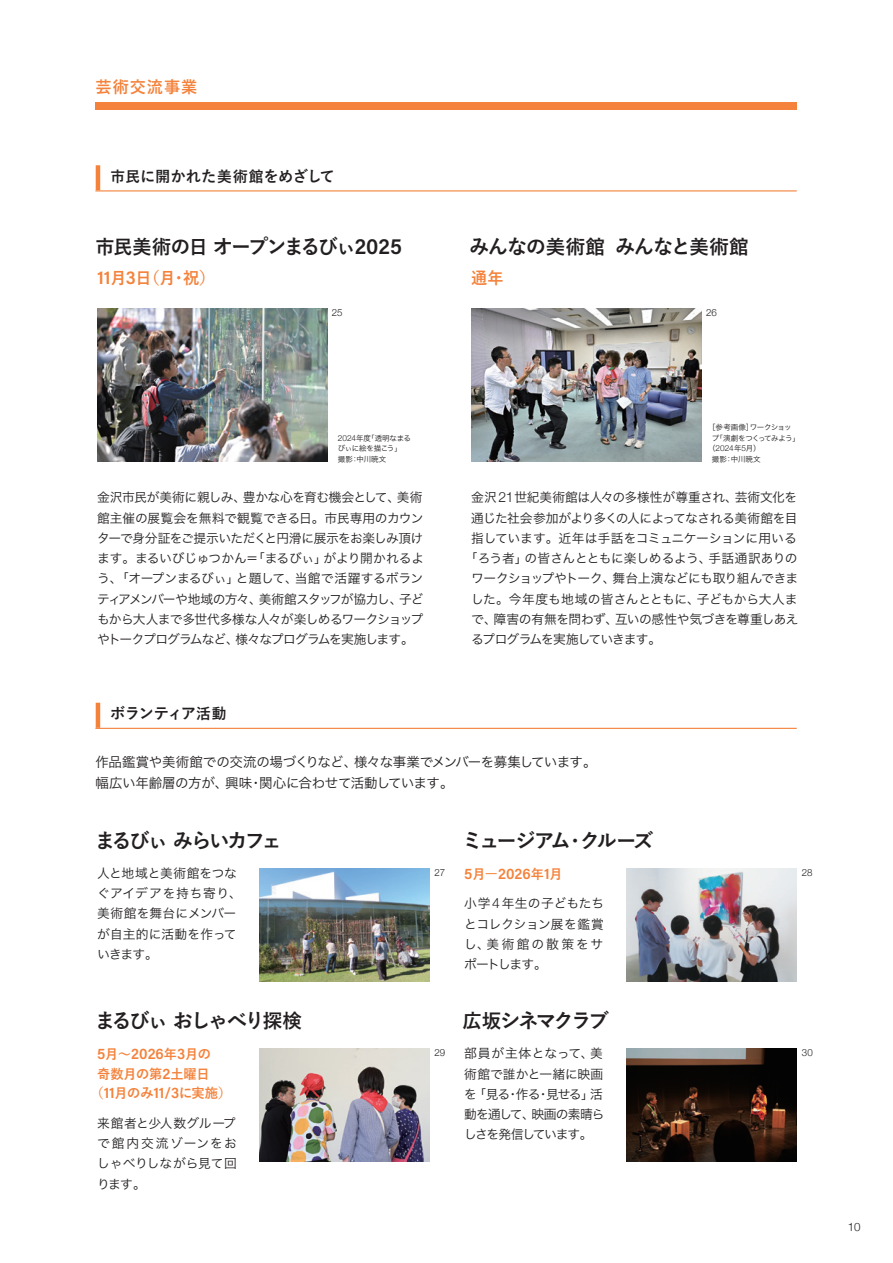
<style>
.page{position:relative;width:893px;height:1263px;background:#fff}
.page>*{position:absolute;margin:0;border:0;box-sizing:border-box;transform-origin:0 0}
.t1{font:700 20.25px "Yu Go";letter-spacing:-.11em;color:#231f20}
.t2{font:700 20.25px "Yu Go";letter-spacing:-.075em;color:#231f20}
.t3{font:700 20.25px "Yu Go";letter-spacing:-.155em;color:#231f20}
.t4{font:700 16.5px "Yu Go";letter-spacing:.06em;color:#f4823b}
.t5{font:700 15.6px "Yu Go";letter-spacing:-.04em;color:#231f20}
.t6{font:600 15.45px "Acumin Pro";color:#f4823b;scale:.95 1}
.t7{font:13.5px/21px "Hira Kaku Pro W3";letter-spacing:-.025em;color:#231f20}
.t8{font:700 13.5px "Yu Go";letter-spacing:-.005em;color:#f4823b}
.t9{font:12.75px/20.2px "Hira Kaku Pro W3";letter-spacing:-.03em;color:#231f20;text-align:justify}
.t10{font:12.75px/20.2px "Hira Kaku Pro W3";letter-spacing:-.055em;color:#231f20}
.t11{font:12.75px/20.2px "Hira Kaku Pro W3";color:#231f20}
.t12{font:12.75px "Hira Kaku Pro W3";letter-spacing:-.05em;color:#231f20}
.t13{font:12.75px "Hira Kaku Pro W3";letter-spacing:-.065em;color:#231f20}
.t14{font:300 11.55px "Helvetica Neue";color:#231f20}
.t15{font:300 9.9px "Helvetica Neue";color:#231f20}
.t16{font:300 8.25px "Helvetica Neue";color:#231f20}
.t17{font:7.5px/10.5px "Hira Kaku Pro W3";letter-spacing:-.035em;color:#231f20}
.t18{font:7.5px/10.5px "Hira Kaku Pro W3";letter-spacing:-.06em;color:#231f20}
.s1{font-size:15px}
.s2{font-size:19.5px}
.s3{font-family:"Acumin Pro";font-weight:600;font-size:22.2px}
.s4{font-family:"Acumin Pro";font-weight:600;font-size:18.75px}
.s5{font-family:"Helvetica Neue";font-weight:300;font-size:8.25px}
.s6{font-family:"Hira Kaku Pro W3";font-weight:400;font-size:7.5px}
.s7{font-family:"Helvetica Neue";font-weight:300;font-size:14.1px}
.s8{font-family:"Yu Go";font-weight:700;font-size:13.5px}
.s9{font-family:"Yu Go";font-weight:700;font-size:14.1px}
.s10{font-size:14.1px}
.s11{font-family:"Acumin Pro";font-weight:600;font-size:15.45px}
.s12{font-family:"Koz Go Pr 6 N";font-weight:400;font-size:13.5px}
</style>
<div class="page">
<div style="left:95px;top:102px;width:702px;height:8px;background:#f4823b"></div>
<img style="left:472px;top:308px;width:229px;height:154px">
<img style="left:97px;top:308px;width:230px;height:154px">
<img style="left:259px;top:868px;width:171px;height:113px">
<img style="left:627px;top:868px;width:170px;height:113px">
<img style="left:259px;top:1048px;width:171px;height:114px">
<img style="left:627px;top:1048px;width:170px;height:114px">
<hr style="left:96px;top:165px;width:4px;height:25px;background:#f4823b">
<hr style="left:95px;top:190px;width:702px;height:1px;background:#f4823b">
<hr style="left:96px;top:703px;width:4px;height:25px;background:#f4823b">
<hr style="left:95px;top:728px;width:702px;height:1px;background:#f4823b">
<p class="t4" style="left:95px;top:77px;width:103px">芸術交流事業</p>
<p class="t5" style="left:110px;top:168px;width:226px"><span class="s1">市民</span>に<span class="s1">開</span>かれた<span class="s1">美術館</span>をめざして</p>
<h1 class="t1" style="left:95px;top:235px;width:308px"><span class="s2">市民美術</span>の<span class="s2">日</span>オープンまるびぃ<span class="s3">2025</span></h1>
<p class="t4" style="left:97px;top:269px;width:120px"><span class="s4">11</span>月<span class="s4">3</span>日（月・祝）</p>
<p class="t15" style="left:332px;top:304px;width:12px">25</p>
<h1 class="t2" style="left:469px;top:235px;width:281px">みんなの<span class="s2">美術館</span> みんなと<span class="s2">美術館</span></h1>
<p class="t4" style="left:471px;top:269px;width:34px">通年</p>
<p class="t15" style="left:706px;top:304px;width:12px">26</p>
<p class="t17" style="left:338px;top:432px;width:75px"><span class="s5">2024</span>年度「透明なまるびぃに絵を描こう」撮影：中川暁文</p>
<p class="t9" style="left:97px;top:486px;width:328px;text-align:left">金沢市民が美術に親しみ、豊かな心を育む機会として、美術館主催の展覧会を無料で観覧できる日。市民専用のカウンターで身分証をご提示いただくと円滑に展示をお楽しみ頂けます。まるいびじゅつかん＝「まるびぃ」がより開かれるよう、「オープンまるびぃ」と題して、当館で活躍するボランティアメンバーや地域の方々、美術館スタッフが協力し、子どもから大人まで多世代多様な人々が楽しめるワークショップやトークプログラムなど、様々なプログラムを実施します。</p>
<p class="t18" style="left:712px;top:421px;width:90px;text-indent:-4px">［参考画像］ワークショップ「演劇をつくってみよう」</p>
<p class="t16" style="left:708px;top:441px;width:54px"><span class="s6">（</span>2024<span class="s6">年</span>5<span class="s6">月）</span></p>
<p class="t17" style="left:712px;top:453px;width:50px">撮影：中川暁文</p>
<p class="t9" style="left:471px;top:486px;width:327px">金沢<span class="s7">21</span>世紀美術館は人々の多様性が尊重され、芸術文化を</p>
<p class="t12" style="left:471px;top:506px;width:328px">通じた社会参加がより多くの人によってなされる美術館を目</p>
<p class="t9" style="left:471px;top:527px;width:327px">指しています。近年は手話をコミュニケーションに用いる</p>
<p class="t9" style="left:465px;top:547px;width:334px">「ろう者」の皆さんとともに楽しめるよう、手話通訳ありの</p>
<p class="t9" style="left:471px;top:567px;width:328px">ワークショップやトーク、舞台上演などにも取り組んできま</p>
<p class="t9" style="left:471px;top:588px;width:328px">した。今年度も地域の皆さんとともに、子どもから大人ま</p>
<p class="t9" style="left:471px;top:608px;width:328px">で、障害の有無を問わず、互いの感性や気づきを尊重しあえ</p>
<p class="t13" style="left:471px;top:628px;width:191px">るプログラムを実施していきます。</p>
<p class="t5" style="left:110px;top:705px;width:118px">ボランティア<span class="s1">活動</span></p>
<p class="t7" style="left:95px;top:750px;width:503px">作品鑑賞や美術館での交流の場づくりなど、様々な事業でメンバーを募集しています。幅広い年齢層の方が、興味・関心に合わせて活動しています。</p>
<h1 class="t1" style="left:95px;top:829px;width:188px">まるびぃみらいカフェ</h1>
<p class="t11" style="left:97px;top:862px;width:146px">人と地域と美術館をつなぐアイデアを持ち寄り、美術館を舞台にメンバーが自主的に活動を作っていきます。</p>
<h1 class="t1" style="left:95px;top:1010px;width:209px">まるびぃおしゃべり<span class="s2">探検</span></h1>
<p class="t6" style="left:97px;top:1043px;width:122px">5<span class="s8">月～</span>2026<span class="s8">年</span>3<span class="s8">月</span><span class="s9">の</span></p>
<p class="t8" style="left:97px;top:1066px;width:114px">奇数月<span class="s10">の</span>第<span class="s11">2</span>土曜日</p>
<p class="t6" style="left:91px;top:1082px;width:150px"><span class="s8">（</span>11<span class="s8">月</span><span class="s9">のみ</span>11/3<span class="s9">に</span><span class="s8">実施）</span></p>
<p class="t9" style="left:97px;top:1112px;width:141px">来館者と少人数グループで館内交流ゾーンをおしゃべりしながら見て回ります。</p>
<p class="t15" style="left:434px;top:864px;width:12px">27</p>
<p class="t15" style="left:434px;top:1045px;width:12px">29</p>
<h1 class="t3" style="left:462px;top:829px;width:193px">ミュージアム<span class="s2">・</span>クルーズ</h1>
<p class="t6" style="left:464px;top:862px;width:105px">5<span class="s8">月</span><span class="s12">ー</span>2026<span class="s8">年</span>1<span class="s8">月</span></p>
<p class="t9" style="left:464px;top:892px;width:141px">小学<span class="s7">4</span>年生の子どもたちとコレクション展を鑑賞し、美術館の散策をサポートします。</p>
<h1 class="t1" style="left:463px;top:1010px;width:148px"><span class="s2">広坂</span>シネマクラブ</h1>
<p class="t10" style="left:464px;top:1042px;width:142px">部員が主体となって、美術館で誰かと一緒に映画を「見る・作る・見せる」活動を通して、映画の素晴らしさを発信しています。</p>
<p class="t15" style="left:802px;top:864px;width:12px">28</p>
<p class="t15" style="left:802px;top:1045px;width:12px">30</p>
<p class="t14" style="left:848px;top:1217px;width:14px">10</p>
</div>
